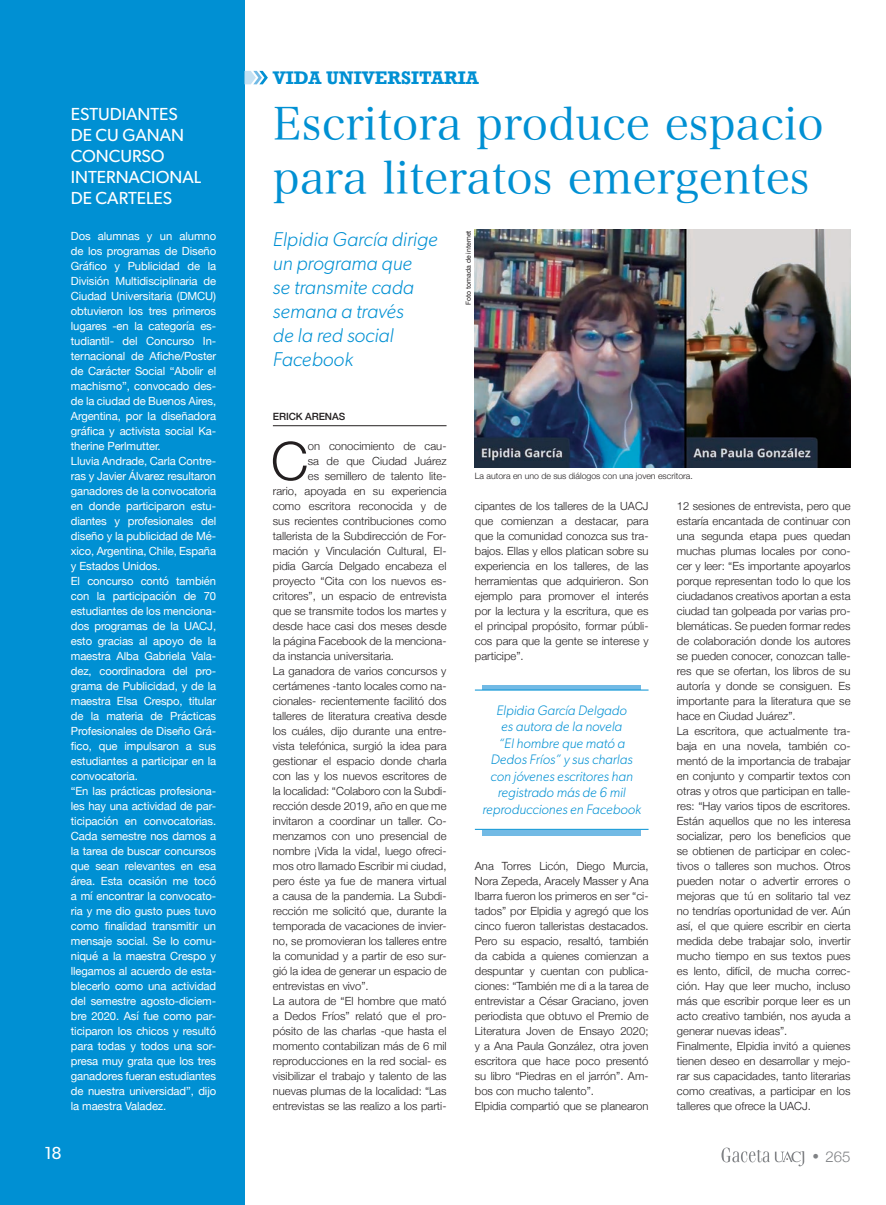
<style>
.page{position:relative;width:886px;height:1205px;background:#fff}
.page>*{position:absolute;margin:0;border:0;box-sizing:border-box;transform-origin:0 0}
.Texto{font:300 53.25px "Helvetica Neue";color:#231f20}
.Cabeza_principal{font:45px "Hira Min Pro N W3";color:#0090d3}
.Sumario_nota{font:italic 300 20px/24px "Gibson";color:#0090d3}
.t1{font:700 18.75px "Rockwell";color:#0090d3}
.Cabeza_columna{font:17.5px/21px "Gibson";color:#fff}
.t2{font:300 15px "Helvetica Neue";color:#808285}
.Sumario_columna{font:italic 300 13.75px/16.5px "Gibson";color:#0090d3;text-align:center}
.Texto-2{font:300 11.25px/15px "Helvetica Neue";color:#231f20;text-align:justify}
.Texto_color{font:11.25px/15px "Helvetica Neue";letter-spacing:-.01em;color:#fff;text-align:justify}
.Firma_nota{font:500 10px "Helvetica Neue";letter-spacing:-.01em;color:#231f20}
.Pie_de_foto{font:300 8.75px "Helvetica Neue";color:#231f20}
.Foto_firma{font:6.88px "Helvetica Neue";color:#231f20}
.s1{font-family:"Futura";font-weight:500;font-stretch:condensed}
</style>
<div class="page">
<svg style="left:721px;top:1147px;width:83px;height:19px"></svg>
<div style="left:0;top:0;width:244px;height:1205px;background:#0090d3"></div>
<hr style="left:273px;top:425px;width:173px;height:1px;background:#231f20">
<svg style="left:244px;top:71px;width:24px;height:13px"></svg>
<img style="left:475px;top:230px;width:375px;height:237px">
<div style="left:482px;top:685px;width:159px;height:151px;background:#72bae5"></div>
<div style="left:475px;top:690px;width:173px;height:139px;background:#fff"></div>
<hr style="left:475px;top:689px;width:173px;height:1px;background:#0090d3">
<hr style="left:475px;top:829px;width:173px;height:1px;background:#0090d3">
<p class="Cabeza_columna" style="left:71px;top:103px;width:115px">ESTUDIANTES<br>DE CU GANAN<br>CONCURSO</p>
<p class="Cabeza_columna" style="left:71px;top:166px;width:132px">INTERNACIONAL</p>
<p class="Cabeza_columna" style="left:71px;top:187px;width:103px">DE CARTELES</p>
<p class="Texto_color" style="left:71px;top:229px;width:147px">Dos alumnas y un alumno de los programas de Diseño Gráfico y Publicidad de la División Multidisciplinaria de Ciudad Universitaria (DMCU) obtuvieron los tres primeros lugares -en la categoría es&shy;tudiantil- del Concurso In&shy;ternacional de Afiche/Poster de Carácter Social “Abolir el machismo”, convocado des&shy;de la ciudad de Buenos Aires, Argentina, por la diseñadora gráfica y activista social Ka&shy;therine Perlmutter.</p>
<p class="Texto_color" style="left:71px;top:454px;width:147px">Lluvia Andrade, Carla Contre&shy;ras y Javier Álvarez resultaron ganadores de la convocatoria en donde participaron estu&shy;diantes y profesionales del diseño y la publicidad de Mé&shy;xico, Argentina, Chile, España y Estados Unidos.</p>
<p class="Texto_color" style="left:71px;top:574px;width:147px">El concurso contó también con la participación de 70 estudiantes de los menciona&shy;dos programas de la UACJ, esto gracias al apoyo de la maestra Alba Gabriela Vala&shy;dez, coordinadora del pro&shy;grama de Publicidad, y de la maestra Elsa Crespo, titular de la materia de Prácticas Profesionales de Diseño Grá&shy;fico, que impulsaron a sus estudiantes a participar en la convocatoria.</p>
<p class="Texto_color" style="left:71px;top:784px;width:147px">“En las prácticas profesiona&shy;les hay una actividad de par&shy;ticipación en convocatorias.<br>Cada semestre nos damos a la tarea de buscar concursos que sean relevantes en esa área. Esta ocasión me tocó a mí encontrar la convocato&shy;ria y me dio gusto pues tuvo como finalidad transmitir un mensaje social. Se lo comu&shy;niqué a la maestra Crespo y llegamos al acuerdo de esta&shy;blecerlo como una actividad del semestre agosto-diciem&shy;bre 2020. Así fue como par&shy;ticiparon los chicos y resultó para todas y todos una sor&shy;presa muy grata que los tres ganadores fueran estudiantes de nuestra universidad”, dijo la maestra Valadez.</p>
<p class="Cabeza_columna" style="left:45px;top:1142px;width:19px">18</p>
<p class="t1" style="left:273px;top:66px;width:208px">VIDA UNIVERSITARIA</p>
<p class="Cabeza_principal" style="left:273px;top:85px;width:552px">Escritora produce espacio</p>
<p class="Cabeza_principal" style="left:273px;top:139px;width:538px">para literatos emergentes</p>
<p class="Sumario_nota" style="left:273px;top:227px;width:166px">Elpidia García dirige un programa que<br>se transmite cada semana a través<br>de la red social<br>Facebook</p>
<p class="Firma_nota" style="left:273px;top:408px;width:74px">ERICK ARENAS</p>
<p class="Texto" style="left:271px;top:418px;width:39px">C</p>
<p class="Texto-2" style="left:308px;top:438px;width:140px">on conocimiento de cau-</p>
<p class="Texto-2" style="left:308px;top:453px;width:140px">sa de que Ciudad Juárez</p>
<p class="Texto-2" style="left:308px;top:468px;width:140px">es semillero de talento lite-</p>
<p class="Texto-2" style="left:273px;top:483px;width:175px">rario, apoyada en su experiencia</p>
<p class="Texto-2" style="left:273px;top:498px;width:175px">como escritora reconocida y de</p>
<p class="Texto-2" style="left:273px;top:513px;width:175px">sus recientes contribuciones como</p>
<p class="Texto-2" style="left:273px;top:528px;width:175px">tallerista de la Subdirección de For-</p>
<p class="Texto-2" style="left:273px;top:543px;width:175px">mación y Vinculación Cultural, El-</p>
<p class="Texto-2" style="left:273px;top:558px;width:175px">pidia García Delgado encabeza el</p>
<p class="Texto-2" style="left:273px;top:573px;width:175px">proyecto “Cita con los nuevos es-</p>
<p class="Texto-2" style="left:273px;top:588px;width:175px">critores”, un espacio de entrevista</p>
<p class="Texto-2" style="left:273px;top:603px;width:175px">que se transmite todos los martes y</p>
<p class="Texto-2" style="left:273px;top:618px;width:175px">desde hace casi dos meses desde</p>
<p class="Texto-2" style="left:273px;top:633px;width:175px">la página Facebook de la menciona-</p>
<p class="Texto-2" style="left:273px;top:648px;width:123px">da instancia universitaria.</p>
<p class="Texto-2" style="left:273px;top:663px;width:175px">La ganadora de varios concursos y certámenes -tanto locales como na&shy;cionales- recientemente facilitó dos talleres de literatura creativa desde los cuáles, dijo durante una entre&shy;vista telefónica, surgió la idea para gestionar el espacio donde charla con las y los nuevos escritores de la localidad: “Colaboro con la Subdi&shy;rección desde 2019, año en que me invitaron a coordinar un taller. Co&shy;menzamos con uno presencial de nombre ¡Vida la vida!, luego ofreci&shy;mos otro llamado Escribir mi ciudad, pero éste ya fue de manera virtual a causa de la pandemia. La Subdi&shy;rección me solicitó que, durante la temporada de vacaciones de invier&shy;no, se promovieran los talleres entre la comunidad y a partir de eso sur&shy;gió la idea de generar un espacio de entrevistas en vivo”.</p>
<p class="Texto-2" style="left:273px;top:993px;width:175px">La autora de “El hombre que mató a Dedos Fríos” relató que el pro&shy;pósito de las charlas -que hasta el momento contabilizan más de 6 mil reproducciones en la red social- es visibilizar el trabajo y talento de las nuevas plumas de la localidad: “Las entrevistas se las realizo a los parti-</p>
<p class="Foto_firma" style="left:463px;top:305px;width:76px;rotate:-90deg">Foto tomada de internet</p>
<p class="Pie_de_foto" style="left:475px;top:469px;width:220px">La autora en uno de sus diálogos con una joven escritora.</p>
<p class="Texto-2" style="left:475px;top:498px;width:175px">cipantes de los talleres de la UACJ que comienzan a destacar, para que la comunidad conozca sus tra&shy;bajos. Ellas y ellos platican sobre su experiencia en los talleres, de las herramientas que adquirieron. Son ejemplo para promover el interés por la lectura y la escritura, que es el principal propósito, formar públi&shy;cos para que la gente se interese y participe”.</p>
<p class="Sumario_columna" style="left:482px;top:701px;width:160px">Elpidia García Delgado<br>es autora de la novela<br>“El hombre que mató a<br>Dedos Fríos” y sus charlas con jóvenes escritores han registrado más de 6 mil reproducciones en Facebook</p>
<p class="Texto-2" style="left:475px;top:857px;width:175px">Ana Torres Licón, Diego Murcia, Nora Zepeda, Aracely Masser y Ana Ibarra fueron los primeros en ser “ci&shy;tados” por Elpidia y agregó que los cinco fueron talleristas destacados.<br>Pero su espacio, resaltó, también da cabida a quienes comienzan a despuntar y cuentan con publica&shy;ciones: “También me di a la tarea de entrevistar a César Graciano, joven periodista que obtuvo el Premio de Literatura Joven de Ensayo 2020; y a Ana Paula González, otra joven escritora que hace poco presentó su libro “Piedras en el jarrón”. Am&shy;bos con mucho talento”.</p>
<p class="Texto-2" style="left:475px;top:1097px;width:175px">Elpidia compartió que se planearon</p>
<p class="Texto-2" style="left:677px;top:497px;width:175px">12 sesiones de entrevista, pero que estaría encantada de continuar con una segunda etapa pues quedan muchas plumas locales por cono&shy;cer y leer: “Es importante apoyarlos porque representan todo lo que los ciudadanos creativos aportan a esta ciudad tan golpeada por varias pro&shy;blemáticas. Se pueden formar redes de colaboración donde los autores se pueden conocer, conozcan talle&shy;res que se ofertan, los libros de su autoría y donde se consiguen. Es importante para la literatura que se hace en Ciudad Juárez”.</p>
<p class="Texto-2" style="left:677px;top:722px;width:175px">La escritora, que actualmente tra&shy;baja en una novela, también co&shy;mentó de la importancia de trabajar en conjunto y compartir textos con otras y otros que participan en talle&shy;res: “Hay varios tipos de escritores.<br>Están aquellos que no les interesa socializar, pero los beneficios que se obtienen de participar en colec&shy;tivos o talleres son muchos. Otros pueden notar o advertir errores o mejoras que tú en solitario tal vez no tendrías oportunidad de ver. Aún así, el que quiere escribir en cierta medida debe trabajar solo, invertir mucho tiempo en sus textos pues es lento, difícil, de mucha correc&shy;ción. Hay que leer mucho, incluso más que escribir porque leer es un acto creativo también, nos ayuda a generar nuevas ideas”.</p>
<p class="Texto-2" style="left:677px;top:1038px;width:175px">Finalmente, Elpidia invitó a quienes tienen deseo en desarrollar y mejo&shy;rar sus capacidades, tanto literarias como creativas, a participar en los talleres que ofrece la UACJ.</p>
<h3 class="t2" style="left:810px;top:1144px;width:42px"><span class="s1">•</span> 265</h3>
</div>
